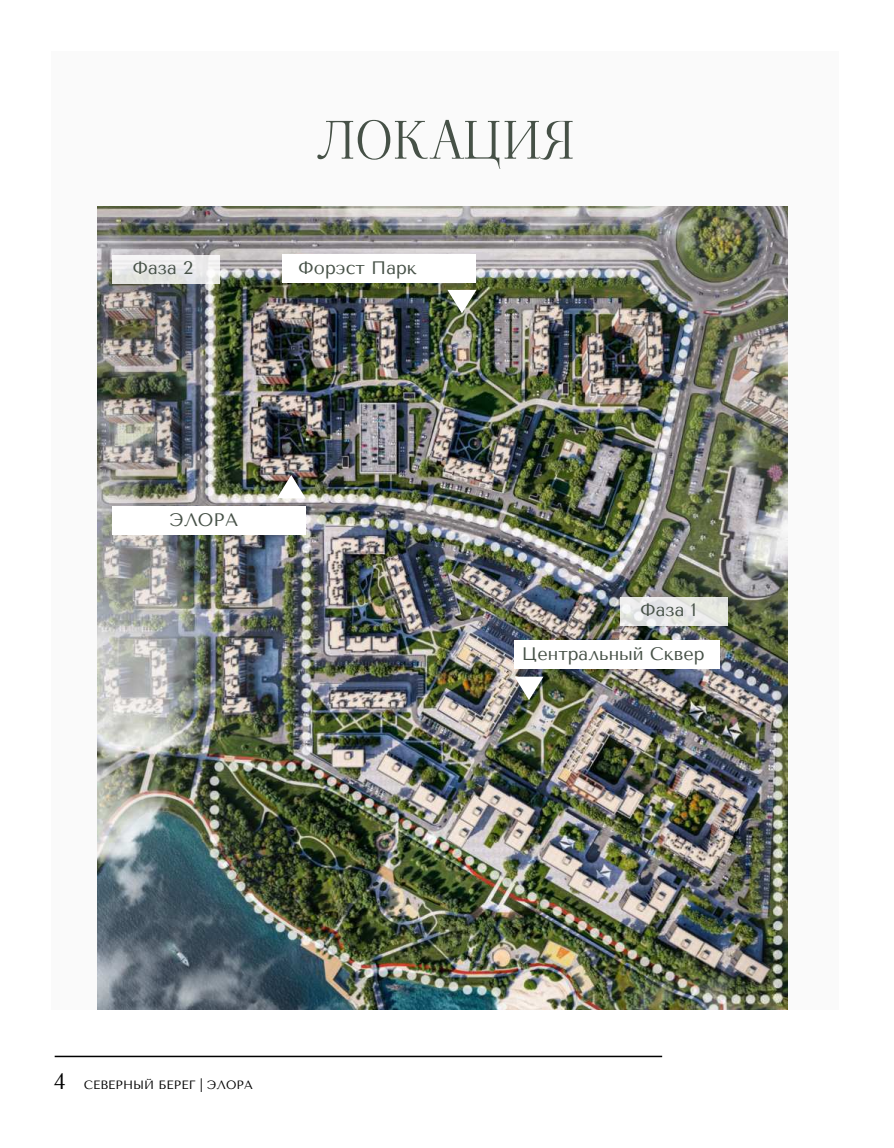
<style>
.page{position:relative;width:894px;height:1148px;background:#fff}
.page>*{position:absolute;margin:0;border:0;box-sizing:border-box;transform-origin:0 0}
.t1{font:51px "Viaoda Libre";color:#465147}
.t2{font:18px "Tenor Sans";color:#465147}
.t3{font:12px "Tenor Sans";color:#000}
.s1{font-size:22.5px}
</style>
<div class="page">
<hr style="left:55px;top:1055px;width:607px;height:2px;background:#000">
<div style="left:51px;top:51px;width:787px;height:958px;background:#fafafa"></div>
<img style="left:97px;top:206px;width:690px;height:803px">
<svg style="left:112px;top:255px;width:108px;height:29px;fill:#eaeaec"></svg>
<svg style="left:620px;top:596px;width:108px;height:29px;fill:#e6e8e4"></svg>
<div style="left:282px;top:254px;width:193px;height:29px;background:#fff"></div>
<div style="left:112px;top:506px;width:194px;height:29px;background:#fff"></div>
<div style="left:514px;top:640px;width:206px;height:29px;background:#fff"></div>
<svg style="left:447px;top:290px;width:29px;height:23px"></svg>
<svg style="left:277px;top:475px;width:29px;height:23px"></svg>
<svg style="left:514px;top:676px;width:30px;height:24px"></svg>
<p class="t2" style="left:132px;top:258px;width:62px">Фаза 2</p>
<h1 class="t1" style="left:319px;top:105px;width:257px">ЛОКАЦИЯ</h1>
<p class="t2" style="left:298px;top:258px;width:120px">Форэст Парк</p>
<p class="t2" style="left:170px;top:509px;width:70px">ЭЛОРА</p>
<p class="t2" style="left:640px;top:599px;width:58px">Фаза 1</p>
<p class="t2" style="left:522px;top:643px;width:184px">Центральный Сквер</p>
<p class="t3" style="left:54px;top:1077px;width:201px"><span class="s1">4</span> СЕВЕРНЫЙ БЕРЕГ | ЭЛОРА</p>
</div>
